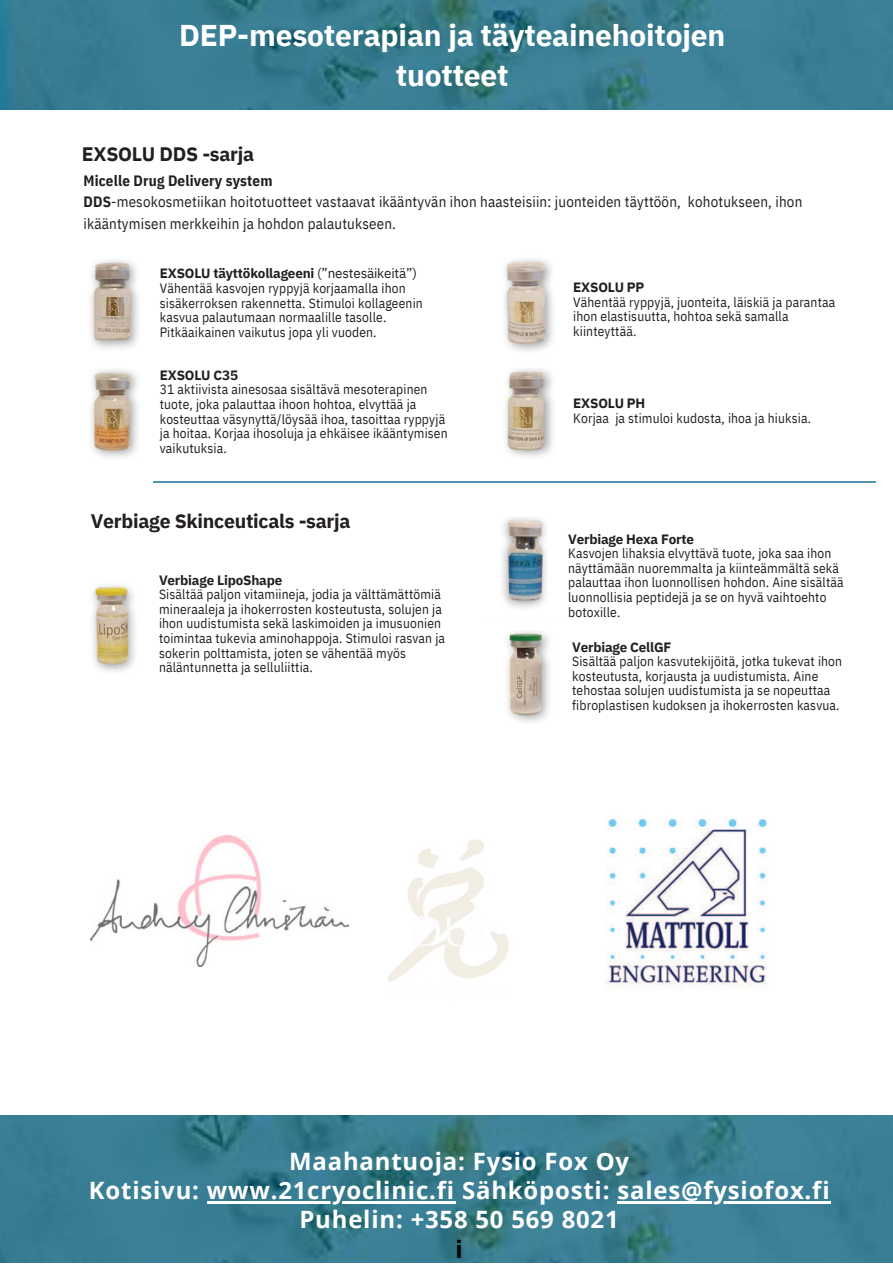
<style>
.page{position:relative;width:893px;height:1264px;background:#fff}
.page>*{position:absolute;margin:0;border:0;box-sizing:border-box;transform-origin:0 0}
.t1{font:700 30px/40.5px "IBM Plex Sans";letter-spacing:-.005em;color:#fff;text-align:center}
.t2{font:700 23.85px "Open Sans";letter-spacing:.035em;color:#fff}
.t3{font:700 23.85px "Open Sans";color:#000}
.t4{font:700 19.5px "IBM Plex Sans";letter-spacing:-.015em;color:#231f20}
.t5{font:15px/21.3px "IBM Plex Sans Cond";letter-spacing:.01em;color:#231f20}
.t6{font:700 15px "IBM Plex Sans Cond";letter-spacing:.01em;color:#231f20}
.t7{font:13.5px/14.5px "IBM Plex Sans Cond";letter-spacing:.01em;color:#231f20}
.t8{font:700 13.5px "IBM Plex Sans";letter-spacing:-.015em;color:#231f20}
.s1{font-weight:700}
.s2{font-weight:400}
</style>
<div class="page">
<img style="left:0;top:0;width:892px;height:110px">
<img style="left:93px;top:585px;width:42px;height:87px">
<img style="left:502px;top:517px;width:44px;height:91px">
<img style="left:507px;top:631px;width:43px;height:91px">
<img style="left:91px;top:369px;width:47px;height:88px">
<img style="left:90px;top:260px;width:48px;height:88px">
<img style="left:504px;top:259px;width:49px;height:90px">
<img style="left:506px;top:349px;width:47px;height:108px">
<hr style="left:153px;top:481px;width:722px;height:1px;background:#5196b6">
<img style="left:0;top:1115px;width:892px;height:147px">
<img style="left:91px;top:835px;width:257px;height:132px">
<img style="left:388px;top:840px;width:121px;height:142px">
<img style="left:606px;top:817px;width:161px;height:172px">
<hr style="left:207px;top:1201px;width:248px;height:2px;background:#fff">
<hr style="left:617px;top:1201px;width:213px;height:2px;background:#fff">
<p class="t1" style="left:179px;top:14px;width:547px">DEP-mesoterapian ja täyteainehoitojen tuotteet</p>
<p class="t4" style="left:82px;top:140px;width:174px">EXSOLU DDS -sarja</p>
<p class="t6" style="left:83px;top:170px;width:190px">Micelle Drug Delivery system</p>
<p class="t5" style="left:83px;top:191px;width:720px"><span class="s1">DDS</span>-mesokosmetiikan hoitotuotteet vastaavat ikääntyvän ihon haasteisiin: juonteiden täyttöön, kohotukseen, ihon ikääntymisen merkkeihin ja hohdon palautukseen.</p>
<p class="t8" style="left:160px;top:264px;width:258px">EXSOLU täyttökollageeni <span class="s2">(”nestesäikeitä”)</span></p>
<p class="t7" style="left:160px;top:280px;width:264px">Vähentää kasvojen ryppyjä korjaamalla ihon sisäkerroksen rakennetta. Stimuloi kollageenin kasvua palautumaan normaalille tasolle.<br>Pitkäaikainen vaikutus jopa yli vuoden.</p>
<p class="t8" style="left:160px;top:366px;width:80px">EXSOLU C35</p>
<p class="t7" style="left:160px;top:382px;width:289px">31 aktiivista ainesosaa sisältävä mesoterapinen tuote, joka palauttaa ihoon hohtoa, elvyttää ja kosteuttaa väsynyttä/löysää ihoa, tasoittaa ryppyjä ja hoitaa. Korjaa ihosoluja ja ehkäisee ikääntymisen vaikutuksia.</p>
<p class="t4" style="left:91px;top:507px;width:261px">Verbiage Skinceuticals -sarja</p>
<p class="t8" style="left:159px;top:570px;width:125px">Verbiage LipoShape</p>
<p class="t7" style="left:159px;top:586px;width:287px">Sisältää paljon vitamiineja, jodia ja välttämättömiä mineraaleja ja ihokerrosten kosteutusta, solujen ja ihon uudistumista sekä laskimoiden ja imusuonien toimintaa tukevia aminohappoja. Stimuloi rasvan ja sokerin polttamista, joten se vähentää myös näläntunnetta ja selluliittia.</p>
<p class="t8" style="left:573px;top:278px;width:73px">EXSOLU PP</p>
<p class="t7" style="left:573px;top:294px;width:263px">Vähentää ryppyjä, juonteita, läiskiä ja parantaa ihon elastisuutta, hohtoa sekä samalla kiinteyttää.</p>
<p class="t8" style="left:573px;top:393px;width:74px">EXSOLU PH</p>
<p class="t7" style="left:573px;top:411px;width:239px">Korjaa ja stimuloi kudosta, ihoa ja hiuksia.</p>
<p class="t8" style="left:568px;top:529px;width:127px">Verbiage Hexa Forte</p>
<p class="t7" style="left:568px;top:546px;width:277px">Kasvojen lihaksia elvyttävä tuote, joka saa ihon näyttämään nuoremmalta ja kiinteämmältä sekä palauttaa ihon luonnollisen hohdon. Aine sisältää luonnollisia peptidejä ja se on hyvä vaihtoehto botoxille.</p>
<p class="t8" style="left:572px;top:637px;width:101px">Verbiage CellGF</p>
<p class="t7" style="left:572px;top:654px;width:271px">Sisältää paljon kasvutekijöitä, jotka tukevat ihon kosteutusta, korjausta ja uudistumista. Aine tehostaa solujen uudistumista ja se nopeuttaa fibroplastisen kudoksen ja ihokerrosten kasvua.</p>
<p class="t2" style="left:289px;top:1144px;width:341px">Maahantuoja: Fysio Fox Oy</p>
<p class="t2" style="left:89px;top:1173px;width:742px">Kotisivu: www.21cryoclinic.fi Sähköposti: sales@fysiofox.fi</p>
<p class="t2" style="left:299px;top:1202px;width:320px">Puhelin: +358 50 569 8021</p>
<p class="t3" style="left:455px;top:1231px;width:9px">i</p>
</div>
